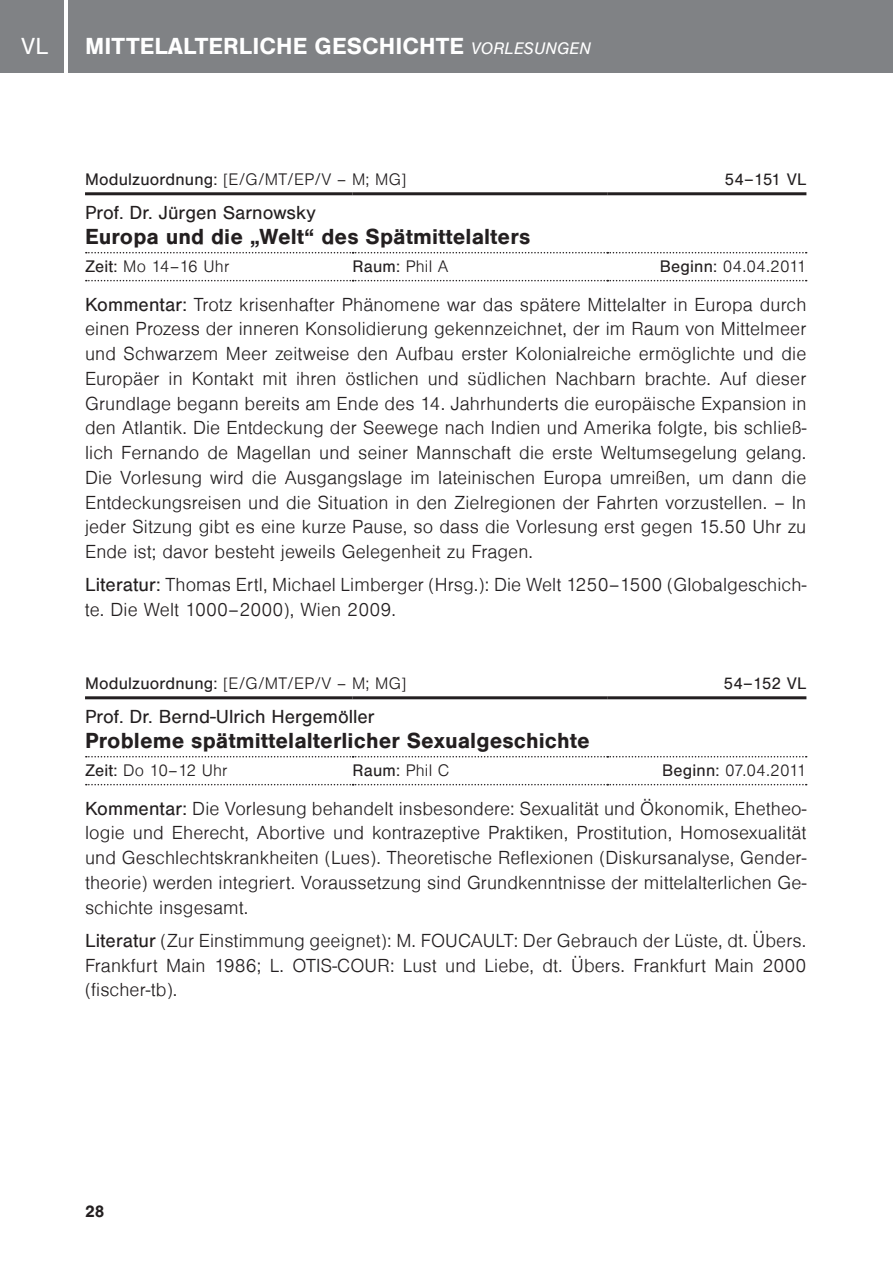
<style>
.page{position:relative;width:893px;height:1263px;background:#fff}
.page>*{position:absolute;margin:0;border:0;box-sizing:border-box;transform-origin:0 0}
.t1{font:700 24px "Sans";color:#fff}
.t2{font:24px "Sans";color:#fff}
.t3{font:700 22.5px "Sans";letter-spacing:.005em;color:#231f20}
.t4{font:300 19.5px/24.8px "Sans";letter-spacing:.005em;color:#231f20;text-align:justify}
.t5{font:19.5px "Sans";color:#231f20}
.t6{font:300 17.25px "Sans";color:#231f20}
.t7{font:17.25px "Sans";letter-spacing:.01em;color:#231f20}
.t8{font:italic 17.25px "Sans";letter-spacing:.01em;color:#fff}
.t9{font:700 17.25px "Sans";color:#231f20}
.s1{font-weight:400}
.s2{font-weight:300}
</style>
<div class="page">
<div style="left:68px;top:0;width:825px;height:72px;background:#808285"></div>
<div style="left:0;top:0;width:64px;height:72px;background:#808285"></div>
<hr style="left:607px;top:192px;width:199px;height:3px;background:#231f20">
<hr style="left:85px;top:192px;width:268px;height:3px;background:#231f20">
<hr style="left:353px;top:192px;width:254px;height:3px;background:#231f20">
<svg style="left:86px;top:252px;width:721px;height:1px"></svg>
<svg style="left:86px;top:280px;width:721px;height:1px"></svg>
<hr style="left:607px;top:696px;width:199px;height:3px;background:#231f20">
<hr style="left:85px;top:696px;width:268px;height:3px;background:#231f20">
<hr style="left:353px;top:696px;width:254px;height:3px;background:#231f20">
<svg style="left:86px;top:756px;width:721px;height:1px"></svg>
<svg style="left:86px;top:784px;width:721px;height:1px"></svg>
<p class="t2" style="left:21px;top:33px;width:26px">VL</p>
<p class="t1" style="left:85px;top:33px;width:246px">Mittelalterliche gESCHICHTE</p>
<p class="t8" style="left:471px;top:38px;width:121px">VORLESUNGEN</p>
<p class="t6" style="left:85px;top:171px;width:323px"><span class="s1">Modulzuordnung:</span> [E/G/MT/EP/V – M ; MG]</p>
<p class="t7" style="left:725px;top:170px;width:82px">54–151 VL</p>
<p class="t5" style="left:85px;top:202px;width:232px">Prof. Dr. Jürgen Sarnowsky</p>
<p class="t3" style="left:85px;top:224px;width:447px">Europa und die „Welt“ des Spätmittelalters</p>
<p class="t6" style="left:85px;top:257px;width:146px"><span class="s1">Zeit:</span> Mo 14–16 Uhr</p>
<p class="t7" style="left:353px;top:257px;width:97px">Raum: <span class="s2">Phil A</span></p>
<p class="t6" style="left:660px;top:257px;width:148px"><span class="s1">Beginn:</span> 04.04.2011</p>
<p class="t4" style="left:85px;top:292px;width:723px"><span class="s1">Kommentar:</span> Trotz krisenhafter Phänomene war das spätere M ittelalter in Europa durch einen Prozess der inneren Konsolidierung gekennzeichnet, der im Raum von M ittelmeer und Schwarzem Meer zeitweise den Aufbau erster Kolonialreiche ermöglichte und die Europäer in Kontakt mit ihren östlichen und südlichen Nachbarn brachte. Auf dieser Grundlage begann bereits am Ende des 14. Jahrhunderts die europäische Expansion in den Atlantik. Die Entdeckung der Seewege nach Indien und Amerika folgte, bis schließ&shy;lich Fernando de Magellan und seiner Mannschaft die erste Weltumsegelung gelang.<br>Die Vorlesung wird die Ausgangslage im lateinischen Europa umreißen, um dann die Entdeckungsreisen und die Situation in den Zielregionen der Fahrten vorzustellen. – In jeder Sitzung gibt es eine kurze Pause, so dass die Vorlesung erst gegen 15.50 Uhr zu Ende ist; davor besteht jeweils Gelegenheit zu Fragen.</p>
<p class="t4" style="left:85px;top:573px;width:723px"><span class="s1">Literatur:</span> Thomas Ertl, M ichael Limberger (Hrsg.): Die Welt 1250–1500 (Globalgeschich&shy;te. Die Welt 1000–2000), Wien 2009.</p>
<p class="t6" style="left:85px;top:675px;width:323px"><span class="s1">Modulzuordnung:</span> [E/G/MT/EP/V – M ; MG]</p>
<p class="t7" style="left:723px;top:674px;width:83px">54–152 VL</p>
<p class="t5" style="left:85px;top:706px;width:291px">Prof. Dr. Bernd-U lrich Hergemöller</p>
<p class="t3" style="left:85px;top:728px;width:506px">Probleme spätmittelalterlicher Sexualgeschichte</p>
<p class="t6" style="left:85px;top:761px;width:144px"><span class="s1">Zeit:</span> Do 10–12 Uhr</p>
<p class="t7" style="left:353px;top:761px;width:98px">Raum: <span class="s2">Phil C</span></p>
<p class="t6" style="left:662px;top:761px;width:146px"><span class="s1">Beginn:</span> 07.04.2011</p>
<p class="t4" style="left:85px;top:796px;width:723px"><span class="s1">Kommentar:</span> Die Vorlesung behandelt insbesondere: Sexualität und Ökonomik, Ehetheo&shy;logie und Eherecht, Abortive und kontrazeptive Praktiken, Prostitution, Homosexualität und Geschlechtskrankheiten (Lues). Theoretische Reflexionen (Diskursanalyse, Gender&shy;theorie) werden integriert. Voraussetzung sind Grundkenntnisse der mittelalterlichen Ge&shy;schichte insgesamt.</p>
<p class="t4" style="left:85px;top:928px;width:723px"><span class="s1">Literatur</span> (Zur Einstimmung geeignet): M . FOUCAULT: Der Gebrauch der Lüste, dt. Übers.<br>Frankfurt Main 1986; L. OTIS-COUR: Lust und Liebe, dt. Übers. Frankfurt Main 2000 (fischer-tb).</p>
<p class="t9" style="left:85px;top:1202px;width:21px">28</p>
</div>
